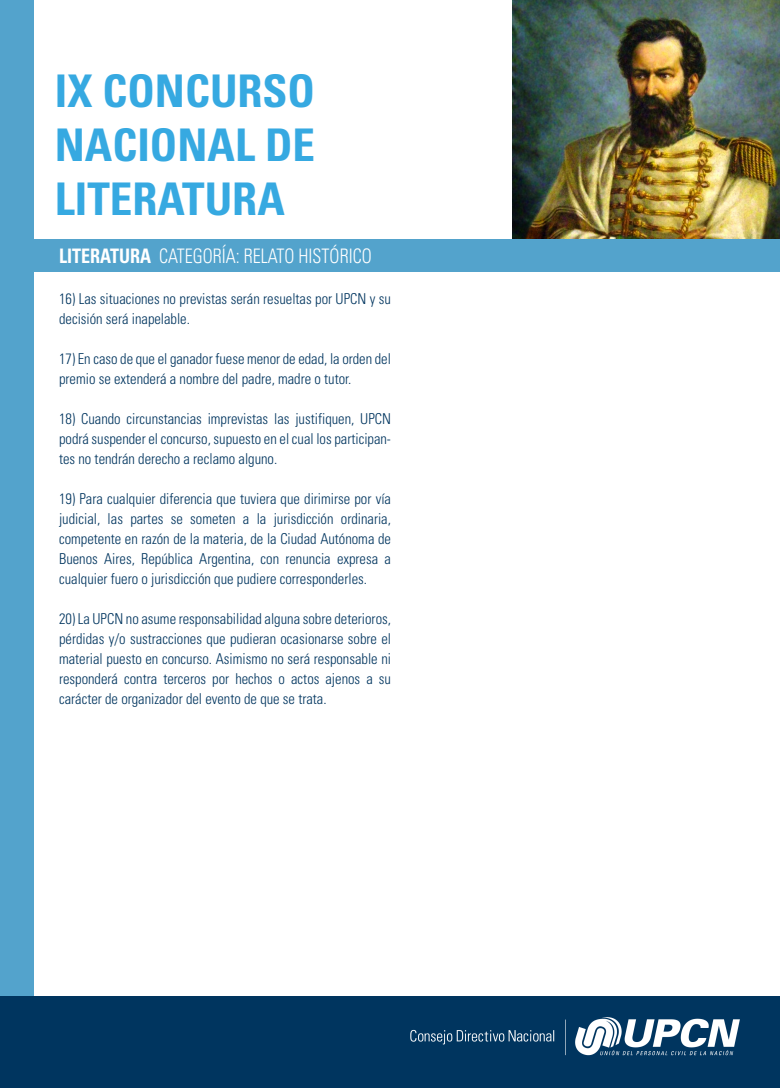
<style>
.page{position:relative;width:780px;height:1088px;background:#fff}
.page>*{position:absolute;margin:0;border:0;box-sizing:border-box;transform-origin:0 0}
.t1{font:700 condensed 45px/54px "Univers";color:#36a9e1;text-align:justify}
.t2{font:300 condensed 20px "Univers";color:#fff;scale:.9 1}
.t3{font:300 condensed 15px/20px "Univers";color:#00355f;text-align:justify}
.s1{font-weight:700}
</style>
<div class="page">
<div style="left:0;top:0;width:33px;height:1088px;background:#53a3cc"></div>
<div style="left:0;top:996px;width:780px;height:92px;background:#00355f"></div>
<img style="left:410px;top:1017px;width:330px;height:39px">
<img style="left:513px;top:0;width:267px;height:239px">
<div style="left:18px;top:239px;width:762px;height:33px;background:#53a3cc"></div>
<h1 class="t1" style="left:55px;top:63px;width:262px">IX CONCURSO NACIONAL DE LITERATURA</h1>
<h2 class="t2" style="left:59px;top:244px;width:349px"><span class="s1">LITERATURA</span> CATEGORÍA: RELATO HISTÓRICO</h2>
<p class="t3" style="left:59px;top:289px;width:333px">16) Las situaciones no previstas serán resueltas por UPCN y su decisión será inapelable.</p>
<p class="t3" style="left:59px;top:349px;width:333px">17) En caso de que el ganador fuese menor de edad, la orden del premio se extenderá a nombre del padre, madre o tutor.</p>
<p class="t3" style="left:59px;top:409px;width:333px">18) Cuando circunstancias imprevistas las justifiquen, UPCN podrá suspender el concurso, supuesto en el cual los participan&shy;tes no tendrán derecho a reclamo alguno.</p>
<p class="t3" style="left:59px;top:489px;width:333px">19) Para cualquier diferencia que tuviera que dirimirse por vía judicial, las partes se someten a la jurisdicción ordinaria, competente en razón de la materia, de la Ciudad Autónoma de Buenos Aires, República Argentina, con renuncia expresa a cualquier fuero o jurisdicción que pudiere corresponderles.</p>
<p class="t3" style="left:59px;top:609px;width:333px">20) La UPCN no asume responsabilidad alguna sobre deterioros, pérdidas y/o sustracciones que pudieran ocasionarse sobre el material puesto en concurso. Asimismo no será responsable ni responderá contra terceros por hechos o actos ajenos a su carácter de organizador del evento de que se trata.</p>
</div>
